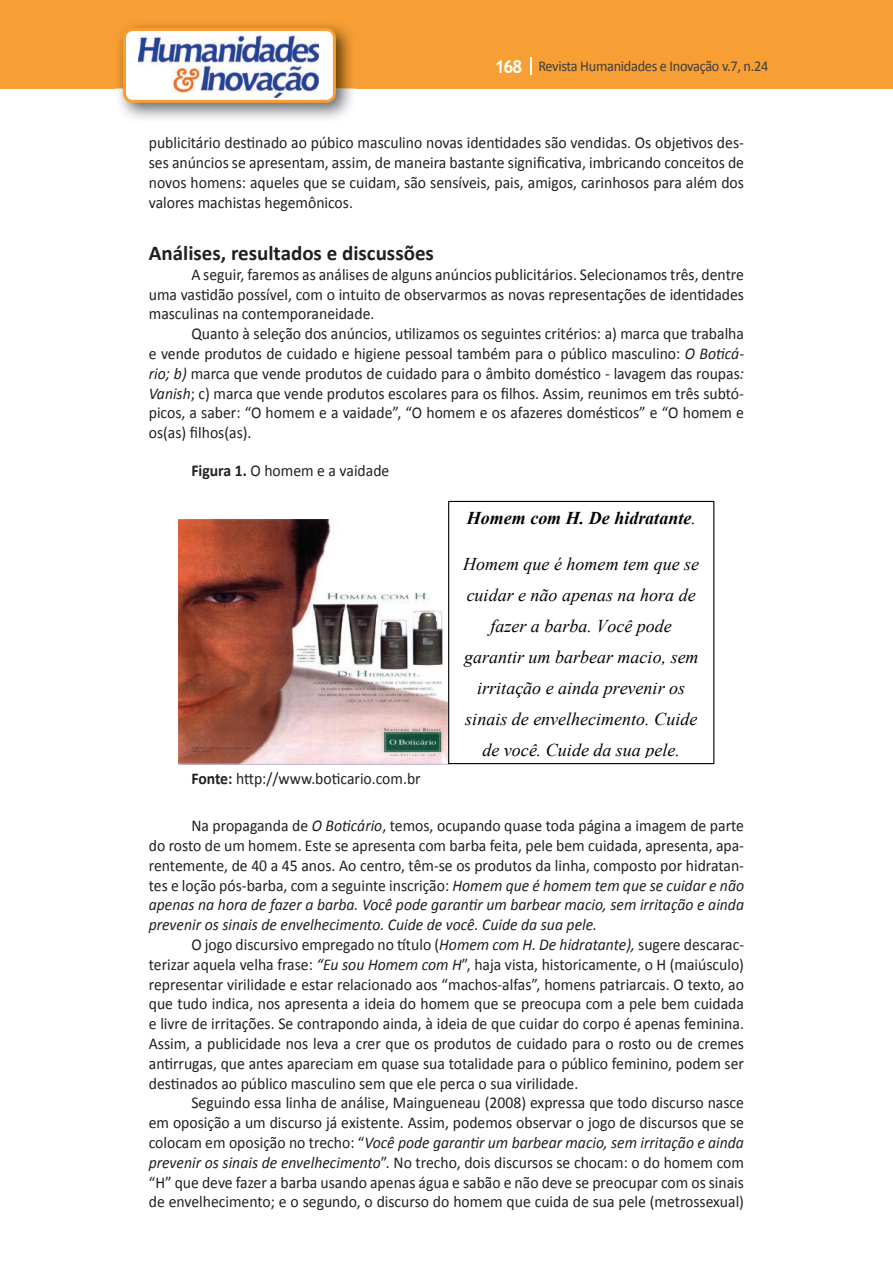
<style>
.page{position:relative;width:893px;height:1263px;background:#fff}
.page>*{position:absolute;margin:0;border:0;box-sizing:border-box;transform-origin:0 0}
.t1{font:700 21px "Calibri";color:#231f20}
.t2{font:italic 18px/31px "Times New Roman";color:#040503;text-align:center}
.t3{font:italic 700 18px "Times New Roman";color:#040503}
.t4{font:16.5px/19.8px "Calibri";color:#231f20;text-align:justify;scale:.95 1}
.t5{font:15px "Calibri";letter-spacing:-.02em;color:#3e3e3f;scale:.95 1}
.s1{font-family:"Trebuchet MS";font-weight:700;font-size:18px;color:#fff}
.s2{font-style:italic}
.s3{font-weight:700}
.s4{font-weight:400}
</style>
<div class="page">
<div style="left:0;top:0;width:893px;height:88px;background:#f79e34"></div>
<svg style="left:530px;top:57px;width:2px;height:18px"></svg>
<img style="left:115px;top:24px;width:241px;height:95px">
<svg style="left:123px;top:28px;width:213px;height:75px"></svg>
<img style="left:179px;top:519px;width:269px;height:245px">
<svg style="left:448px;top:501px;width:266px;height:263px"></svg>
<p class="t5" style="left:495px;top:57px;width:290px"><span class="s1">168</span> Revista Humanidades e Inovação v.7, n.24</p>
<p class="t4" style="left:149px;top:133px;width:628px">publicitário destinado ao púbico masculino novas identidades são vendidas. Os objetivos des&shy;ses anúncios se apresentam, assim, de maneira bastante significativa, imbricando conceitos de novos homens: aqueles que se cuidam, são sensíveis, pais, amigos, carinhosos para além dos valores machistas hegemônicos.</p>
<p class="t1" style="left:149px;top:240px;width:287px">Análises, resultados e discussões</p>
<p class="t4" style="left:149px;top:265px;width:628px;text-indent:43px">A seguir, faremos as análises de alguns anúncios publicitários. Selecionamos três, dentre uma vastidão possível, com o intuito de observarmos as novas representações de identidades masculinas na contemporaneidade.</p>
<p class="t4" style="left:149px;top:324px;width:628px;text-indent:43px">Quanto à seleção dos anúncios, utilizamos os seguintes critérios: a) marca que trabalha e vende produtos de cuidado e higiene pessoal também para o público masculino: <span class="s2">O Boticá&shy;rio; b)</span> marca que vende produtos de cuidado para o âmbito doméstico - lavagem das roupas<span class="s2">:<br>Vanish</span>; c) marca que vende produtos escolares para os filhos. Assim, reunimos em três subtó&shy;picos, a saber: “O homem e a vaidade”, “O homem e os afazeres domésticos” e “O homem e os(as) filhos(as).</p>
<p class="t4" style="left:191px;top:461px;width:210px"><span class="s3">Figura 1.</span> O homem e a vaidade</p>
<p class="t3" style="left:467px;top:505px;width:231px">Homem com H. De hidratante<span class="s4">.</span></p>
<p class="t2" style="left:463px;top:548px;width:237px">Homem que é homem tem que se cuidar e não apenas na hora de fazer a barba. Você pode garantir um barbear macio, sem irritação e ainda prevenir os sinais de envelhecimento. Cuide de você. Cuide da sua pele.</p>
<p class="t4" style="left:191px;top:769px;width:243px"><span class="s3">Fonte:</span> http://www.boticario.com.br</p>
<p class="t4" style="left:149px;top:816px;width:628px;text-indent:43px">Na propaganda de <span class="s2">O Boticário</span>, temos, ocupando quase toda página a imagem de parte do rosto de um homem. Este se apresenta com barba feita, pele bem cuidada, apresenta, apa&shy;rentemente, de 40 a 45 anos. Ao centro, têm-se os produtos da linha, composto por hidratan&shy;tes e loção pós-barba, com a seguinte inscrição: <span class="s2">Homem que é homem tem que se cuidar e não apenas na hora de fazer a barba. Você pode garantir um barbear macio, sem irritação e ainda prevenir os sinais de envelhecimento. Cuide de você. Cuide da sua pele.</span></p>
<p class="t4" style="left:149px;top:935px;width:628px;text-indent:43px">O jogo discursivo empregado no título (<span class="s2">Homem com H. De hidratante),</span> sugere descarac&shy;terizar aquela velha frase: <span class="s2">“Eu sou Homem com H</span>”, haja vista, historicamente, o H (maiúsculo) representar virilidade e estar relacionado aos “machos-alfas”, homens patriarcais. O texto, ao que tudo indica, nos apresenta a ideia do homem que se preocupa com a pele bem cuidada e livre de irritações. Se contrapondo ainda, à ideia de que cuidar do corpo é apenas feminina.<br>Assim, a publicidade nos leva a crer que os produtos de cuidado para o rosto ou de cremes antirrugas, que antes apareciam em quase sua totalidade para o público feminino, podem ser destinados ao público masculino sem que ele perca o sua virilidade.</p>
<p class="t4" style="left:149px;top:1093px;width:628px;text-indent:43px">Seguindo essa linha de análise, Maingueneau (2008) expressa que todo discurso nasce em oposição a um discurso já existente. Assim, podemos observar o jogo de discursos que se colocam em oposição no trecho: “<span class="s2">Você pode garantir um barbear macio, sem irritação e ainda prevenir os sinais de envelhecimento</span>”. No trecho, dois discursos se chocam: o do homem com “H” que deve fazer a barba usando apenas água e sabão e não deve se preocupar com os sinais de envelhecimento; e o segundo, o discurso do homem que cuida de sua pele (metrossexual)</p>
</div>
